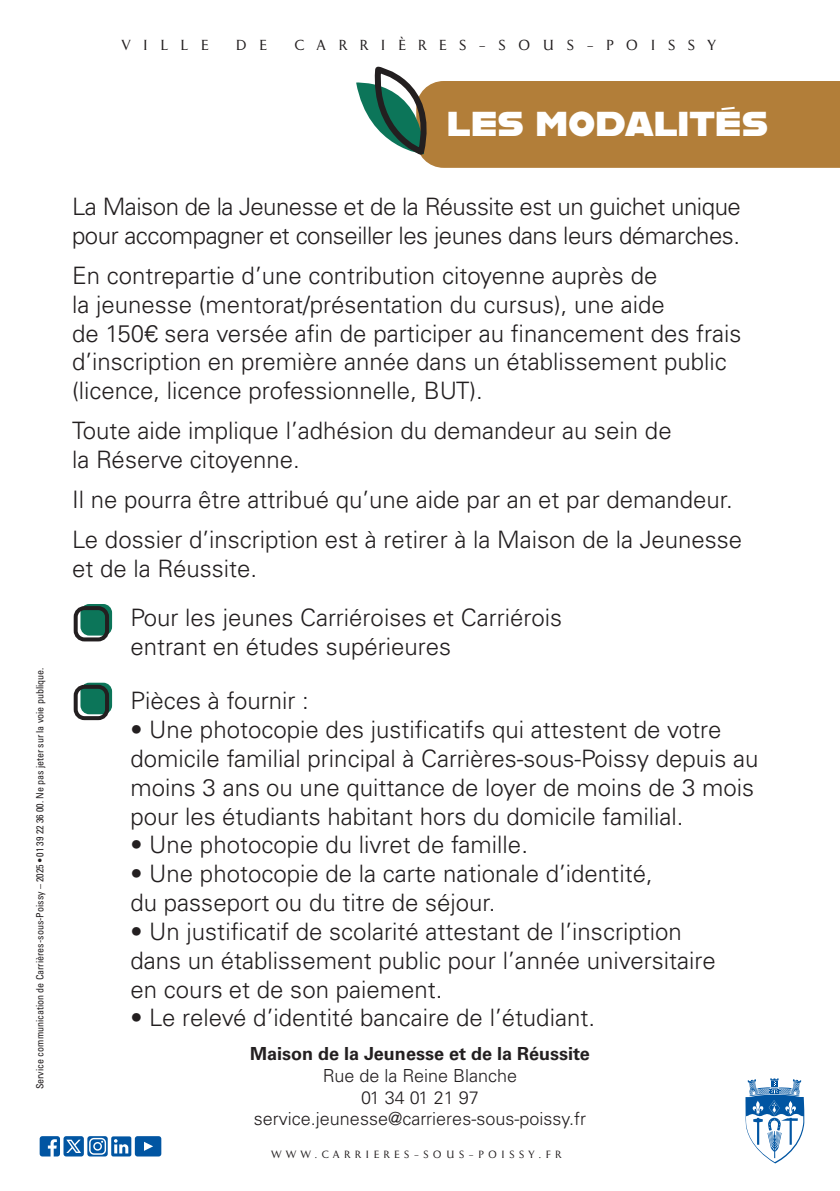
<style>
.page{position:relative;width:840px;height:1191px;background:#fff}
.page>*{position:absolute;margin:0;border:0;box-sizing:border-box;transform-origin:0 0}
.t1{font:40px "Alfarn";color:#fff}
.t2{font:300 24px/28.8px "Univers LT Pro 45";color:#231f20}
.t3{font:300 24px/28.8px "Univers LT Pro 45";letter-spacing:-.02em;color:#231f20}
.t4{font:300 18px/21.6px "Univers LT Pro 45";color:#231f20;text-align:center}
.t5{font:700 18px "Univers LT Pro 65";color:#231f20}
.t6{font:300 13.6px "Pompei New";letter-spacing:.89em;color:#231f20}
.t7{font:condensed 10px "Univers LT Pro";color:#231f20}
.t8{font:300 9.8px "Pompei New";letter-spacing:.42em;color:#231f20}
</style>
<div class="page">
<svg style="left:745px;top:1078px;width:58px;height:85px"></svg>
<svg style="left:356px;top:66px;width:483px;height:102px"></svg>
<div style="left:80px;top:604px;width:32px;height:31px;background:#0c7559;border-radius:9px"></div>
<div style="left:74px;top:606px;width:35px;height:35px;border:4px solid #231f20;border-radius:9px"></div>
<div style="left:80px;top:682px;width:32px;height:32px;background:#0c7559;border-radius:9px"></div>
<div style="left:74px;top:685px;width:35px;height:35px;border:4px solid #231f20;border-radius:9px"></div>
<svg style="left:40px;top:1136px;width:121px;height:20px"></svg>
<p class="t7" style="left:34px;top:1089px;width:423px;rotate:-90deg">Service communication de Carrières-sous-Poissy – 2025 • 01 39 22 36 00. Ne pas jeter sur la voie publique.</p>
<p class="t6" style="left:122px;top:36px;width:88px">VILLE</p>
<p class="t6" style="left:235px;top:36px;width:33px">D E</p>
<p class="t6" style="left:294px;top:36px;width:423px">CARRIÈRES-SOUS-POISSY</p>
<h1 class="t1" style="left:446px;top:98px;width:323px">LES MODALITÉS</h1>
<p class="t3" style="left:72px;top:191px;width:670px">La Maison de la Jeunesse et de la Réussite est un guichet unique pour accompagner et conseiller les jeunes dans leurs démarches.</p>
<p class="t2" style="left:72px;top:260px;width:670px">En contrepartie d’une contribution citoyenne auprès de<br>la jeunesse (mentorat/présentation du cursus), une aide<br>de 150€ sera versée afin de participer au financement des frais d’inscription en première année dans un établissement public (licence, licence professionnelle, BUT).</p>
<p class="t2" style="left:72px;top:416px;width:600px">Toute aide implique l’adhésion du demandeur au sein de la Réserve citoyenne.</p>
<p class="t2" style="left:72px;top:479px;width:671px;line-height:40.2px">Il ne pourra être attribué qu’une aide par an et par demandeur.<br>Le dossier d’inscription est à retirer à la Maison de la Jeunesse</p>
<p class="t2" style="left:72px;top:554px;width:186px">et de la Réussite.</p>
<p class="t2" style="left:130px;top:603px;width:433px">Pour les jeunes Carriéroises et Carriérois entrant en études supérieures</p>
<p class="t2" style="left:130px;top:686px;width:180px">Pièces à fournir :</p>
<p class="t2" style="left:130px;top:714px;width:629px">• Une photocopie des justificatifs qui attestent de votre domicile familial principal à Carrières-sous-Poissy depuis au moins 3 ans ou une quittance de loyer de moins de 3 mois pour les étudiants habitant hors du domicile familial.</p>
<p class="t2" style="left:130px;top:830px;width:399px">• Une photocopie du livret de famille.</p>
<p class="t2" style="left:130px;top:858px;width:523px">• Une photocopie de la carte nationale d’identité, du passeport ou du titre de séjour.</p>
<p class="t2" style="left:130px;top:916px;width:586px">• Un justificatif de scolarité attestant de l’inscription dans un établissement public pour l’année universitaire en cours et de son paiement.</p>
<p class="t2" style="left:130px;top:1002px;width:466px">• Le relevé d’identité bancaire de l’étudiant.</p>
<p class="t5" style="left:250px;top:1041px;width:341px">Maison de la Jeunesse et de la Réussite</p>
<p class="t4" style="left:254px;top:1064px;width:333px">Rue de la Reine Blanche<br>01 34 01 21 97 service.jeunesse@carrieres-sous-poissy.fr</p>
<p class="t8" style="left:271px;top:1148px;width:291px">WWW.CARRIERES-SOUS-POISSY.FR</p>
</div>
